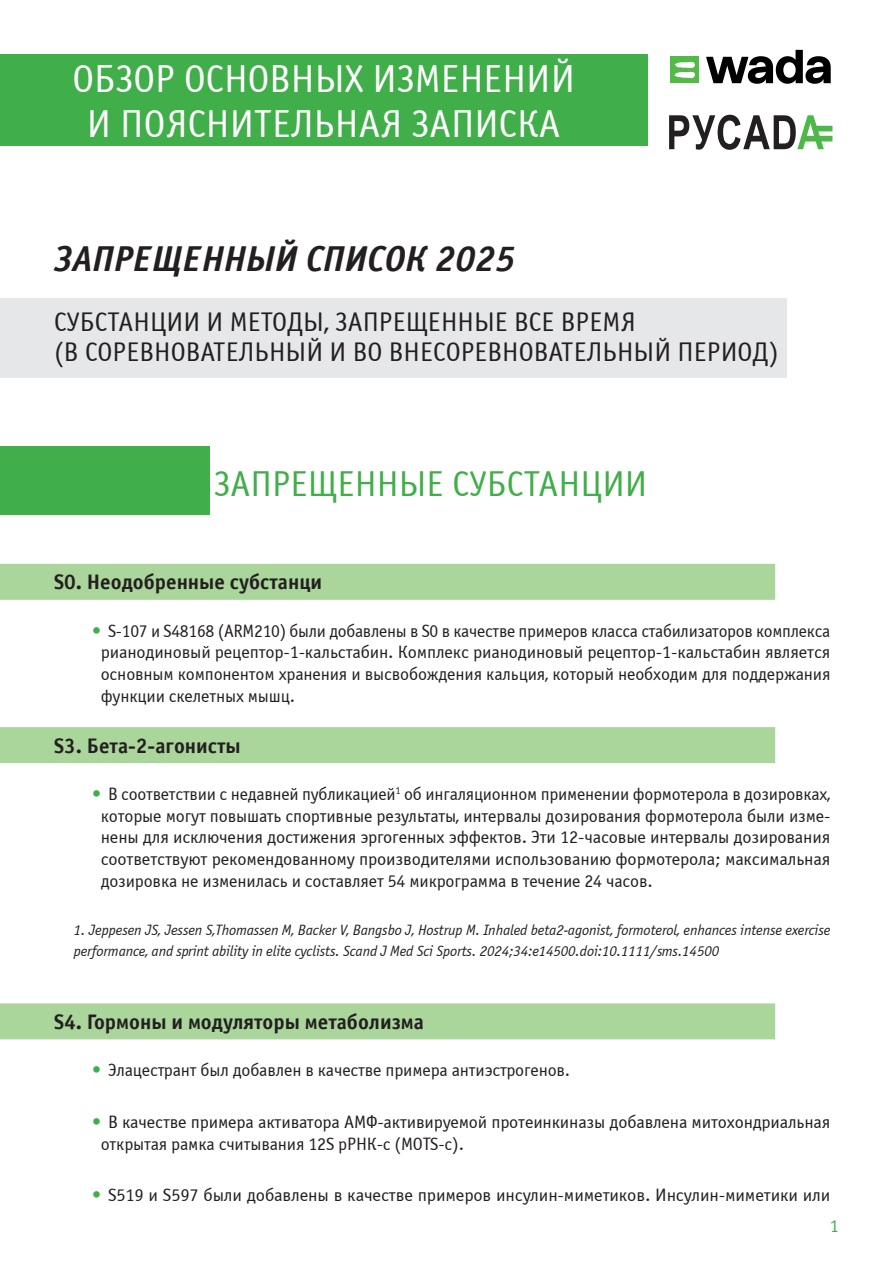
<style>
.page{position:relative;width:893px;height:1263px;background:#fff}
.page>*{position:absolute;margin:0;border:0;box-sizing:border-box;transform-origin:0 0}
.t1{font:39px "Officina Sans Win C";color:#fff}
.Заголовок{font:italic 700 36px "Officina Sans Win C";color:#231f20}
.t2{font:36px "Officina Sans Win C";color:#40ae49}
.Разделы{font:27px "Officina Sans Win C";color:#231f20}
.БЛОКИ{font:700 21px "Officina Sans Win C";color:#231f20}
.t3{font:18px/21.6px "Officina Sans Win C";letter-spacing:-.01em;color:#231f20;text-align:justify}
.t4{font:18px "Officina Sans Win C";color:#40ae49}
.Списки{font:italic 15px/21.6px "Officina Sans Win C";letter-spacing:-.01em;color:#231f20}
.s1{color:#40ae49}
</style>
<div class="page">
<div style="left:0;top:54px;width:647px;height:92px;background:#40ae49"></div>
<div style="left:0;top:298px;width:787px;height:79px;background:#e6e7e9"></div>
<div style="left:0;top:446px;width:209px;height:68px;background:#40ae49"></div>
<div style="left:0;top:564px;width:775px;height:36px;background:#aad59b"></div>
<div style="left:0;top:727px;width:775px;height:36px;background:#aad59b"></div>
<div style="left:0;top:1003px;width:775px;height:36px;background:#aad59b"></div>
<svg style="left:669px;top:115px;width:163px;height:35px"></svg>
<svg style="left:706px;top:50px;width:125px;height:34px"></svg>
<div style="left:671px;top:57px;width:28px;height:26px;background:#54ba47"></div>
<svg style="left:674px;top:62px;width:21px;height:16px"></svg>
<p class="t1" style="left:72px;top:57px;width:504px">ОБЗОР ОСНОВНЫХ ИЗМЕНЕНИЙ</p>
<p class="t1" style="left:87px;top:102px;width:475px">И ПОЯСНИТЕЛЬНАЯ ЗАПИСКА</p>
<p class="Заголовок" style="left:54px;top:239px;width:463px">ЗАПРЕЩЕННЫЙ СПИСОК 2025</p>
<p class="Разделы" style="left:54px;top:308px;width:583px">СУБСТАНЦИИ И МЕТОДЫ, ЗАПРЕЩЕННЫЕ ВСЕ ВРЕМЯ</p>
<p class="Разделы" style="left:54px;top:338px;width:726px">(В СОРЕВНОВАТЕЛЬНЫЙ И ВО ВНЕСОРЕВНОВАТЕЛЬНЫЙ ПЕРИОД)</p>
<p class="t2" style="left:214px;top:465px;width:435px">ЗАПРЕЩЕННЫЕ СУБСТАНЦИИ</p>
<p class="БЛОКИ" style="left:54px;top:570px;width:270px">S0. Неодобренные субстанци</p>
<p class="t3" style="left:101px;top:620px;width:731px;text-indent:-9px"><span class="s1">•</span> S-107 и S48168 (ARM210) были добавлены в S0 в качестве примеров класса стабилизаторов комплекса рианодиновый рецептор-1-кальстабин. Комплекс рианодиновый рецептор-1-кальстабин является основным компонентом хранения и высвобождения кальция, который необходим для поддержания функции скелетных мышц.</p>
<p class="БЛОКИ" style="left:54px;top:734px;width:188px">S3. Бета-2-агонисты</p>
<p class="t3" style="left:101px;top:784px;width:731px;text-indent:-9px"><span class="s1">•</span> В соответствии с недавней публикацией<sup>1</sup> об ингаляционном применении формотерола в дозировках, которые могут повышать спортивные результаты, интервалы дозирования формотерола были изме&shy;нены для исключения достижения эргогенных эффектов. Эти 12-часовые интервалы дозирования соответствуют рекомендованному производителями использованию формотерола; максимальная дозировка не изменилась и составляет 54 микрограмма в течение 24 часов.</p>
<p class="Списки" style="left:74px;top:919px;width:758px">1. Jeppesen JS, Jessen S,Thomassen M, Backer V, Bangsbo J, Hostrup M. Inhaled beta2-agonist, formoterol, enhances intense exercise performance, and sprint ability in elite cyclists. Scand J Med Sci Sports. 2024;34:e14500.doi:10.1111/sms.14500</p>
<p class="БЛОКИ" style="left:54px;top:1010px;width:371px">S4. Гормоны и модуляторы метаболизма</p>
<p class="t3" style="left:92px;top:1060px;width:479px"><span class="s1">•</span> Элацестрант был добавлен в качестве примера антиэстрогенов.</p>
<p class="t3" style="left:101px;top:1111px;width:731px;text-indent:-9px"><span class="s1">•</span> В качестве примера активатора АМФ-активируемой протеинкиназы добавлена митохондриальная открытая рамка считывания 12S рРНК-c (MOTS-c).</p>
<p class="t3" style="left:92px;top:1185px;width:740px"><span class="s1">•</span> S519 и S597 были добавлены в качестве примеров инсулин-миметиков. Инсулин-миметики или</p>
<p class="t4" style="left:830px;top:1216px;width:10px">1</p>
</div>
